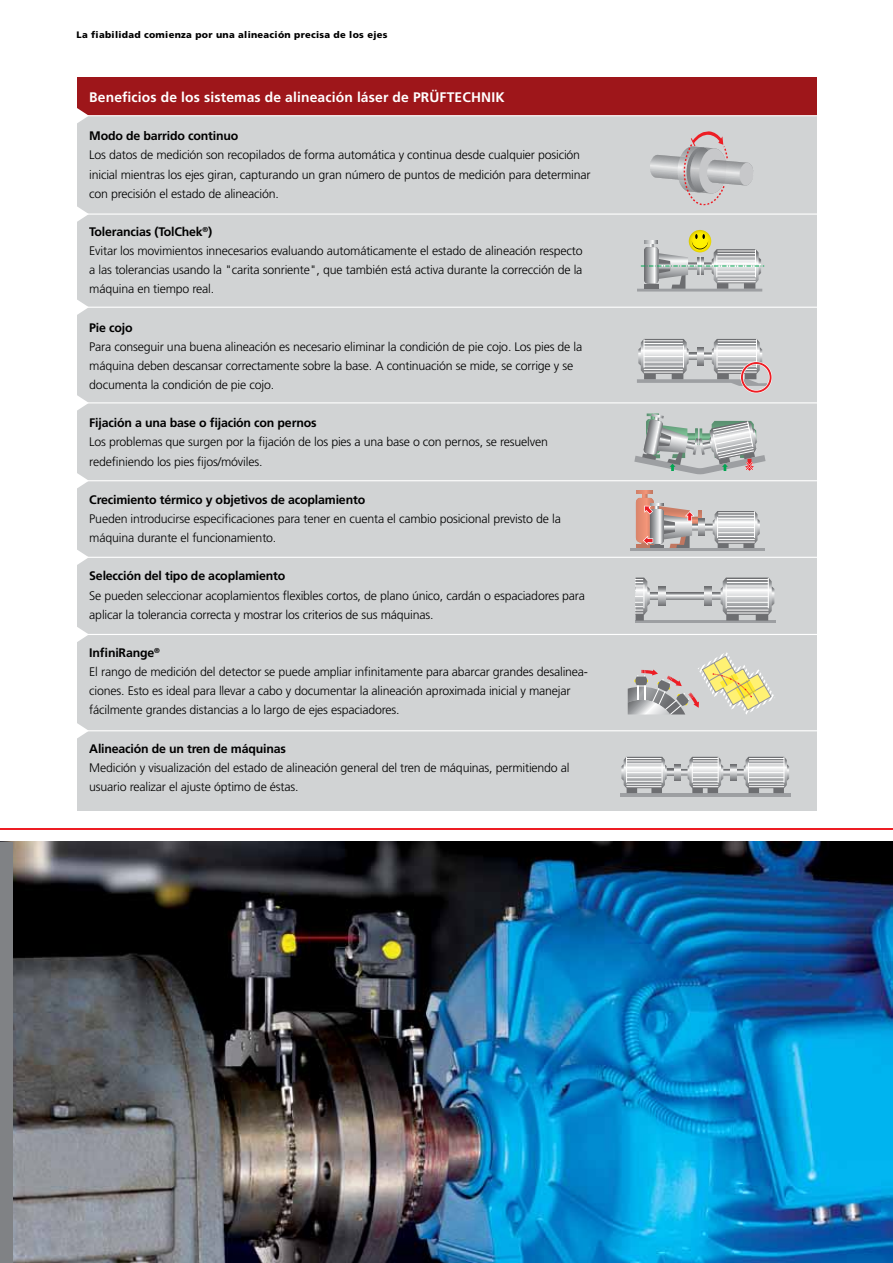
<style>
.page{position:relative;width:893px;height:1263px;background:#fff}
.page>*{position:absolute;margin:0;border:0;box-sizing:border-box;transform-origin:0 0}
.t1{font:700 13.8px "Frutiger";letter-spacing:.01em;color:#fff}
.t2{font:300 12.3px/19.2px "Frutiger";letter-spacing:-.015em;color:#000}
.t3{font:700 12.3px "Frutiger";letter-spacing:-.015em;color:#000}
.t4{font:900 9.3px "Frutiger";letter-spacing:.03em;color:#000}
.s1{font-weight:700}
</style>
<div class="page">
<div style="left:77px;top:77px;width:739px;height:46px;background:#9e161a"></div>
<img style="left:13px;top:842px;width:880px;height:421px">
<div style="left:0;top:842px;width:13px;height:421px;background:#808285"></div>
<div style="left:77px;top:116px;width:739px;height:695px;background:#d1d3d4"></div>
<hr style="left:620px;top:793px;width:171px;height:3px;background:#9d9fa2">
<svg style="left:621px;top:757px;width:168px;height:36px"></svg>
<hr style="left:626px;top:781px;width:35px;height:1px;background:#fff">
<hr style="left:626px;top:777px;width:35px;height:1px;background:#fff">
<hr style="left:626px;top:772px;width:35px;height:1px;background:#fff">
<hr style="left:626px;top:763px;width:35px;height:1px;background:#fff">
<hr style="left:626px;top:767px;width:35px;height:1px;background:#fff">
<hr style="left:626px;top:761px;width:35px;height:1px;background:#fff">
<hr style="left:626px;top:784px;width:35px;height:1px;background:#fff">
<hr style="left:626px;top:786px;width:35px;height:1px;background:#fff">
<hr style="left:626px;top:758px;width:35px;height:1px;background:#fff">
<svg style="left:628px;top:652px;width:146px;height:62px"></svg>
<svg style="left:650px;top:131px;width:104px;height:75px"></svg>
<hr style="left:637px;top:289px;width:125px;height:3px;background:#9d9fa2">
<svg style="left:689px;top:230px;width:22px;height:22px"></svg>
<svg style="left:641px;top:234px;width:123px;height:55px"></svg>
<svg style="left:634px;top:413px;width:132px;height:61px"></svg>
<svg style="left:637px;top:339px;width:130px;height:47px"></svg>
<hr style="left:644px;top:366px;width:39px;height:1px;background:#fff">
<hr style="left:644px;top:362px;width:39px;height:1px;background:#fff">
<hr style="left:644px;top:356px;width:39px;height:1px;background:#fff">
<hr style="left:644px;top:346px;width:39px;height:1px;background:#fff">
<hr style="left:644px;top:350px;width:39px;height:1px;background:#fff">
<hr style="left:644px;top:343px;width:39px;height:1px;background:#fff">
<hr style="left:644px;top:369px;width:39px;height:1px;background:#fff">
<hr style="left:644px;top:372px;width:39px;height:1px;background:#fff">
<hr style="left:644px;top:340px;width:39px;height:1px;background:#fff">
<div style="left:740px;top:361px;width:32px;height:32px;border:3px solid #fff;border-radius:50%"></div>
<div style="left:741px;top:362px;width:30px;height:31px;border:2px solid #ed1d24;border-radius:50%"></div>
<hr style="left:636px;top:621px;width:140px;height:2px;background:#9d9fa2">
<svg style="left:665px;top:592px;width:40px;height:8px"></svg>
<svg style="left:705px;top:586px;width:3px;height:19px"></svg>
<svg style="left:708px;top:586px;width:1px;height:19px"></svg>
<svg style="left:662px;top:586px;width:3px;height:19px"></svg>
<div style="left:756px;top:610px;width:12px;height:11px;background:#6d6e71"></div>
<div style="left:726px;top:610px;width:13px;height:11px;background:#6d6e71"></div>
<svg style="left:709px;top:577px;width:65px;height:38px"></svg>
<hr style="left:727px;top:606px;width:41px;height:1px;background:#fff">
<hr style="left:727px;top:602px;width:41px;height:1px;background:#fff">
<hr style="left:727px;top:596px;width:41px;height:1px;background:#fff">
<hr style="left:727px;top:586px;width:41px;height:1px;background:#fff">
<hr style="left:727px;top:590px;width:41px;height:1px;background:#fff">
<hr style="left:727px;top:582px;width:41px;height:1px;background:#fff">
<hr style="left:727px;top:610px;width:41px;height:1px;background:#fff">
<hr style="left:727px;top:613px;width:41px;height:1px;background:#fff">
<hr style="left:727px;top:579px;width:41px;height:1px;background:#fff">
<div style="left:636px;top:610px;width:8px;height:11px;background:#6d6e71"></div>
<svg style="left:636px;top:577px;width:25px;height:38px"></svg>
<svg style="left:637px;top:490px;width:16px;height:2px"></svg>
<svg style="left:701px;top:510px;width:1px;height:22px"></svg>
<svg style="left:705px;top:524px;width:8px;height:6px"></svg>
<div style="left:743px;top:543px;width:11px;height:6px;background:#6d6e71"></div>
<div style="left:718px;top:543px;width:11px;height:6px;background:#6d6e71"></div>
<svg style="left:713px;top:511px;width:47px;height:33px"></svg>
<hr style="left:718px;top:536px;width:37px;height:1px;background:#fff">
<hr style="left:718px;top:532px;width:37px;height:1px;background:#fff">
<hr style="left:718px;top:527px;width:37px;height:1px;background:#fff">
<hr style="left:718px;top:518px;width:37px;height:1px;background:#fff">
<hr style="left:718px;top:522px;width:37px;height:1px;background:#fff">
<hr style="left:718px;top:515px;width:37px;height:1px;background:#fff">
<hr style="left:718px;top:539px;width:37px;height:1px;background:#fff">
<hr style="left:718px;top:542px;width:37px;height:1px;background:#fff">
<hr style="left:718px;top:512px;width:37px;height:1px;background:#fff">
<svg style="left:702px;top:519px;width:3px;height:16px"></svg>
<svg style="left:636px;top:492px;width:65px;height:57px"></svg>
<hr style="left:630px;top:549px;width:135px;height:2px;background:#9d9fa2">
<hr style="left:77px;top:307px;width:740px;height:1px;background:#fff">
<svg style="left:77px;top:300px;width:12px;height:15px"></svg>
<hr style="left:77px;top:402px;width:740px;height:1px;background:#fff">
<svg style="left:77px;top:395px;width:12px;height:16px"></svg>
<hr style="left:77px;top:480px;width:740px;height:1px;background:#fff">
<svg style="left:77px;top:473px;width:12px;height:15px"></svg>
<hr style="left:77px;top:557px;width:740px;height:1px;background:#fff">
<svg style="left:77px;top:550px;width:12px;height:15px"></svg>
<hr style="left:77px;top:634px;width:740px;height:1px;background:#fff">
<svg style="left:77px;top:627px;width:11px;height:15px"></svg>
<hr style="left:77px;top:730px;width:740px;height:1px;background:#fff">
<svg style="left:77px;top:723px;width:12px;height:15px"></svg>
<hr style="left:77px;top:213px;width:740px;height:2px;background:#fff">
<svg style="left:77px;top:206px;width:12px;height:16px"></svg>
<hr style="left:77px;top:115px;width:740px;height:1px;background:#fff">
<svg style="left:77px;top:108px;width:12px;height:15px"></svg>
<hr style="left:0;top:829px;width:893px;height:1px;background:#ed1d24">
<p class="t4" style="left:77px;top:29px;width:312px">La fiabilidad comienza por una alineación precisa de los ejes</p>
<p class="t1" style="left:89px;top:89px;width:417px">Beneficios de los sistemas de alineación láser de PRÜFTECHNIK</p>
<p class="t3" style="left:89px;top:129px;width:151px">Modo de barrido continuo</p>
<p class="t2" style="left:89px;top:146px;width:503px">Los datos de medición son recopilados de forma automática y continua desde cualquier posición inicial mientras los ejes giran, capturando un gran número de puntos de medición para determinar con precisión el estado de alineación.</p>
<p class="t2" style="left:89px;top:222px;width:495px"><span class="s1">Tolerancias (TolChek</span><sup>®</sup><span class="s1">)<br></span>Evitar los movimientos innecesarios evaluando automáticamente el estado de alineación respecto a las tolerancias usando la "carita sonriente", que también está activa durante la corrección de la máquina en tiempo real.</p>
<p class="t3" style="left:89px;top:320px;width:45px">Pie cojo</p>
<p class="t2" style="left:89px;top:337px;width:494px">Para conseguir una buena alineación es necesario eliminar la condición de pie cojo. Los pies de la máquina deben descansar correctamente sobre la base. A continuación se mide, se corrige y se documenta la condición de pie cojo.</p>
<p class="t3" style="left:89px;top:416px;width:229px">Fijación a una base o fijación con pernos</p>
<p class="t2" style="left:89px;top:433px;width:460px">Los problemas que surgen por la fijación de los pies a una base o con pernos, se resuelven redefiniendo los pies fijos/móviles.</p>
<p class="t3" style="left:89px;top:492px;width:277px">Crecimiento térmico y objetivos de acoplamiento</p>
<p class="t2" style="left:89px;top:509px;width:473px">Pueden introducirse especificaciones para tener en cuenta el cambio posicional previsto de la máquina durante el funcionamiento.</p>
<p class="t3" style="left:89px;top:569px;width:198px">Selección del tipo de acoplamiento</p>
<p class="t2" style="left:89px;top:586px;width:497px">Se pueden seleccionar acoplamientos flexibles cortos, de plano único, cardán o espaciadores para aplicar la tolerancia correcta y mostrar los criterios de sus máquinas.</p>
<p class="t2" style="left:89px;top:643px;width:500px"><span class="s1">InfiniRange</span><sup>®<br></sup>El rango de medición del detector se puede ampliar infinitamente para abarcar grandes desalinea&shy;ciones. Esto es ideal para llevar a cabo y documentar la alineación aproximada inicial y manejar fácilmente grandes distancias a lo largo de ejes espaciadores.</p>
<p class="t3" style="left:89px;top:741px;width:198px">Alineación de un tren de máquinas</p>
<p class="t2" style="left:89px;top:758px;width:482px">Medición y visualización del estado de alineación general del tren de máquinas, permitiendo al usuario realizar el ajuste óptimo de éstas.</p>
</div>
